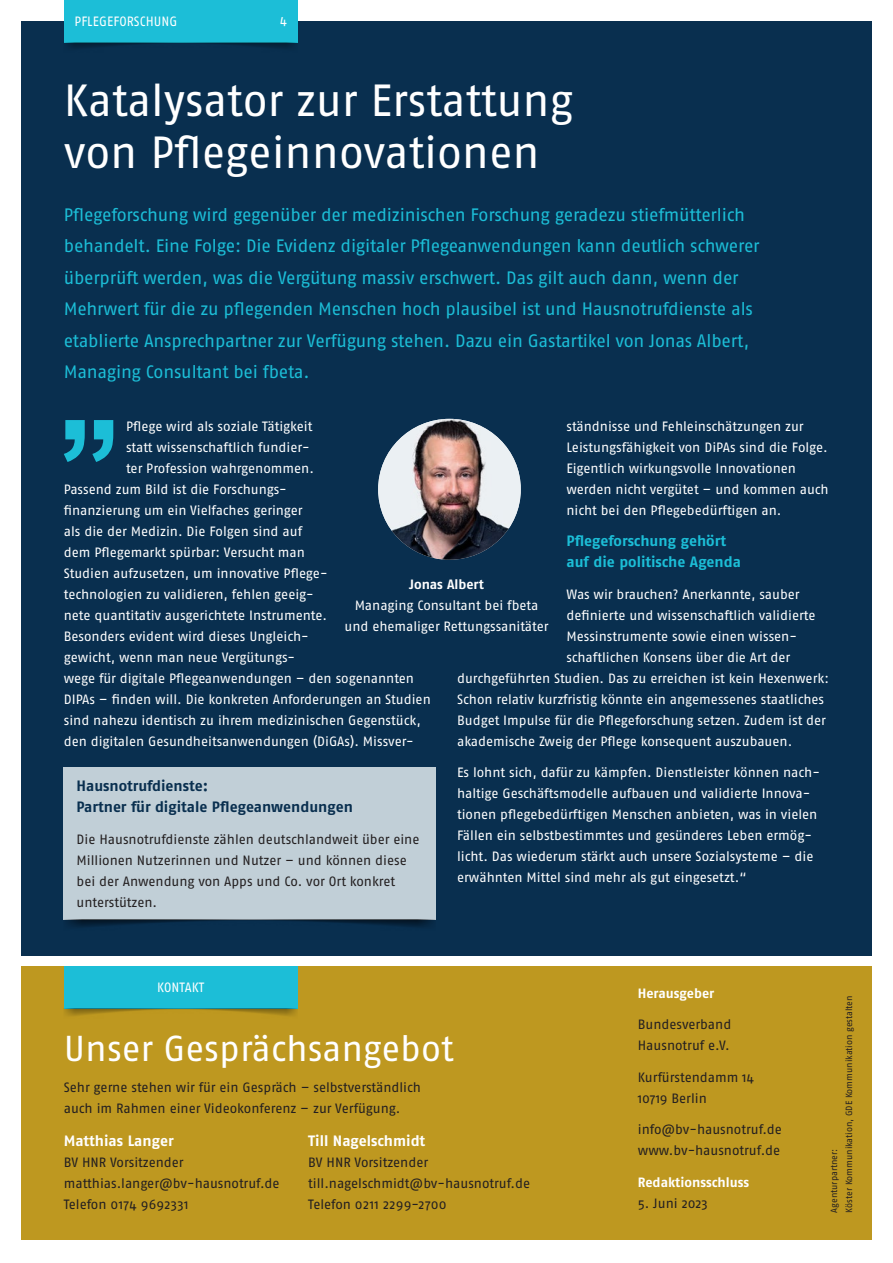
<style>
.page{position:relative;width:893px;height:1263px;background:#fff}
.page>*{position:absolute;margin:0;border:0;box-sizing:border-box;transform-origin:0 0}
.t1{font:45px/52.5px "Fago OT";letter-spacing:-.005em;color:#fff}
.t2{font:36px "Fago OT";color:#fff}
.t3{font:18px/31.5px "Fago OT";letter-spacing:-.015em;color:#1cbed7}
.t4{font:700 15px/21px "Fago OT";letter-spacing:-.005em;color:#092f4f}
.t5{font:700 15px/21px "Fago OT";color:#1cbed7}
.t6{font:700 15px "Fago OT";color:#fff}
.t7{font:13.5px/21px "Fago OT";letter-spacing:-.005em;color:#fff}
.t8{font:13.5px/21px "Fago OT";letter-spacing:-.005em;color:#231f20}
.t9{font:700 13.5px "Fago OT";color:#fff}
.t10{font:13.5px "Fago OT";letter-spacing:-.005em;color:#fff;scale:.95 1}
.t11{font:9px/15px "Fago OT";letter-spacing:-.005em;color:#231f20}
</style>
<div class="page">
<div style="left:21px;top:21px;width:851px;height:935px;background:#092f4f"></div>
<div style="left:21px;top:966px;width:851px;height:273px;background:#be9820"></div>
<div style="left:64px;top:966px;width:234px;height:42px;background:#1cbed7"></div>
<img style="left:64px;top:1008px;width:234px;height:8px">
<div style="left:64px;top:0;width:234px;height:42px;background:#1cbed7"></div>
<img style="left:64px;top:42px;width:234px;height:6px">
<svg style="left:92px;top:420px;width:21px;height:42px"></svg>
<svg style="left:64px;top:420px;width:21px;height:42px"></svg>
<img style="left:378px;top:419px;width:143px;height:141px">
<div style="left:64px;top:767px;width:372px;height:152px;background:#c1cfd7"></div>
<img style="left:64px;top:919px;width:372px;height:8px">
<p class="t10" style="left:74px;top:14px;width:110px">PFLEGEFORSCHUNG</p>
<p class="t10" style="left:280px;top:14px;width:9px">4</p>
<h1 class="t1" style="left:64px;top:74px;width:511px">Katalysator zur Erstattung von Pflegeinnovationen</h1>
<p class="t3" style="left:64px;top:198px;width:697px">Pflegeforschung wird gegenüber der medizinischen Forschung geradezu stiefmütterlich behandelt. Eine Folge: Die Evidenz digitaler Pflegeanwendungen kann deutlich schwerer überprüft werden, was die Vergütung massiv erschwert. Das gilt auch dann, wenn der Mehrwert für die zu pflegenden Menschen hoch plausibel ist und Hausnotrufdienste als etablierte Ansprechpartner zur Verfügung stehen. Dazu ein Gastartikel von Jonas Albert, Managing Consultant bei fbeta.</p>
<p class="t7" style="left:126px;top:415px;width:188px">Pflege wird als soziale Tätigkeit</p>
<p class="t7" style="left:126px;top:436px;width:185px">statt wissenschaftlich fundier-</p>
<p class="t7" style="left:126px;top:457px;width:189px">ter Profession wahrgenommen.</p>
<p class="t7" style="left:64px;top:478px;width:222px">Passend zum Bild ist die Forschungs-</p>
<p class="t7" style="left:64px;top:499px;width:240px">finanzierung um ein Vielfaches geringer</p>
<p class="t7" style="left:64px;top:520px;width:240px">als die der Medizin. Die Folgen sind auf</p>
<p class="t7" style="left:64px;top:541px;width:243px">dem Pflegemarkt spürbar: Versucht man</p>
<p class="t7" style="left:64px;top:562px;width:265px">Studien aufzusetzen, um innovative Pflege-</p>
<p class="t7" style="left:64px;top:583px;width:251px">technologien zu validieren, fehlen geeig-</p>
<p class="t7" style="left:64px;top:604px;width:265px">nete quantitativ ausgerichtete Instrumente.</p>
<p class="t7" style="left:64px;top:625px;width:246px">Besonders evident wird dieses Ungleich-</p>
<p class="t7" style="left:64px;top:646px;width:233px">gewicht, wenn man neue Vergütungs-</p>
<p class="t7" style="left:64px;top:667px;width:352px">wege für digitale Pflegeanwendungen – den sogenannten</p>
<p class="t7" style="left:64px;top:688px;width:369px">DIPAs – finden will. Die konkreten Anforderungen an Studien</p>
<p class="t7" style="left:64px;top:709px;width:358px">sind nahezu identisch zu ihrem medizinischen Gegenstück,</p>
<p class="t7" style="left:64px;top:730px;width:352px">den digitalen Gesundheitsanwendungen (DiGAs). Missver-</p>
<p class="t7" style="left:566px;top:415px;width:264px">ständnisse und Fehleinschätzungen zur Leistungsfähigkeit von DiPAs sind die Folge.<br>Eigentlich wirkungsvolle Innovationen werden nicht vergütet – und kommen auch nicht bei den Pflegebedürftigen an.</p>
<p class="t5" style="left:566px;top:530px;width:176px">Pflegeforschung gehört auf die politische Agenda</p>
<p class="t7" style="left:566px;top:583px;width:235px">Was wir brauchen? Anerkannte, sauber</p>
<p class="t7" style="left:566px;top:604px;width:251px">definierte und wissenschaftlich validierte</p>
<p class="t7" style="left:566px;top:625px;width:232px">Messinstrumente sowie einen wissen-</p>
<p class="t7" style="left:566px;top:646px;width:225px">schaftlichen Konsens über die Art der</p>
<p class="t7" style="left:457px;top:667px;width:373px">durchgeführten Studien. Das zu erreichen ist kein Hexenwerk:</p>
<p class="t7" style="left:457px;top:688px;width:369px">Schon relativ kurzfristig könnte ein angemessenes staatliches</p>
<p class="t7" style="left:457px;top:709px;width:370px">Budget Impulse für die Pflegeforschung setzen. Zudem ist der</p>
<p class="t7" style="left:457px;top:730px;width:337px">akademische Zweig der Pflege konsequent auszubauen.</p>
<p class="t7" style="left:457px;top:762px;width:364px">Es lohnt sich, dafür zu kämpfen. Dienstleister können nach&shy;haltige Geschäftsmodelle aufbauen und validierte Innova&shy;tionen pflegebedürftigen Menschen anbieten, was in vielen Fällen ein selbstbestimmtes und gesünderes Leben ermög&shy;licht. Das wiederum stärkt auch unsere Sozialsysteme – die erwähnten Mittel sind mehr als gut eingesetzt.“</p>
<p class="t9" style="left:409px;top:576px;width:76px">Jonas Albert</p>
<p class="t7" style="left:344px;top:595px;width:206px;text-align:center">Managing Consultant bei fbeta und ehemaliger Rettungssanitäter</p>
<p class="t4" style="left:77px;top:775px;width:278px">Hausnotrufdienste:<br>Partner für digitale Pflegeanwendungen</p>
<p class="t8" style="left:77px;top:829px;width:344px">Die Hausnotrufdienste zählen deutschlandweit über eine Millionen Nutzerinnen und Nutzer – und können diese bei der Anwendung von Apps und Co. vor Ort konkret unterstützen.</p>
<p class="t10" style="left:157px;top:980px;width:51px">KONTAKT</p>
<h2 class="t2" style="left:64px;top:1026px;width:391px">Unser Gesprächsangebot</h2>
<p class="t8" style="left:64px;top:1077px;width:359px">Sehr gerne stehen wir für ein Gespräch – selbstverständlich auch im Rahmen einer Videokonferenz – zur Verfügung.</p>
<p class="t6" style="left:64px;top:1132px;width:111px">Matthias Langer</p>
<p class="t8" style="left:64px;top:1152px;width:217px">BV HNR Vorsitzender matthias.langer@bv-hausnotruf.de<br>Telefon 0174 9692331</p>
<p class="t6" style="left:308px;top:1132px;width:119px">Till Nagelschmidt</p>
<p class="t8" style="left:308px;top:1152px;width:223px">BV HNR Vorsitzender till.nagelschmidt@bv-hausnotruf.de<br>Telefon 0211 2299-2700</p>
<p class="t9" style="left:638px;top:985px;width:78px">Herausgeber</p>
<p class="t8" style="left:638px;top:1014px;width:95px">Bundesverband<br>Hausnotruf e.V.</p>
<p class="t8" style="left:638px;top:1066px;width:118px">Kurfürstendamm 14<br>10719 Berlin</p>
<p class="t8" style="left:638px;top:1119px;width:146px">info@bv-hausnotruf.de www.bv-hausnotruf.de</p>
<p class="t9" style="left:638px;top:1174px;width:113px">Redaktionsschluss</p>
<p class="t8" style="left:638px;top:1192px;width:71px">5. Juni 2023</p>
<p class="t11" style="left:826px;top:1212px;width:219px;rotate:-90deg">Agenturpartner:<br>Köster Kommunikation, GDE Kommunikation gestalten</p>
</div>
